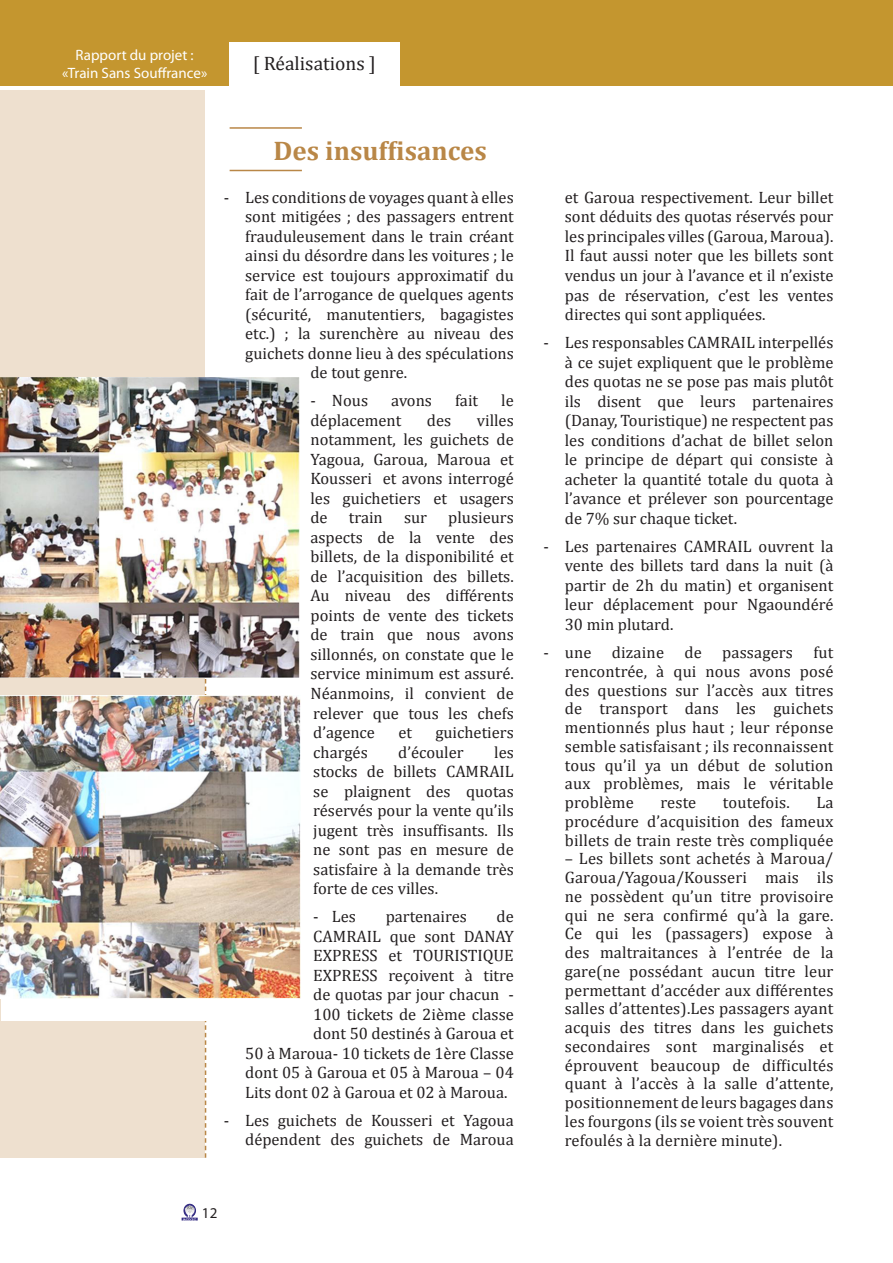
<style>
.page{position:relative;width:893px;height:1263px;background:#fff}
.page>*{position:absolute;margin:0;border:0;box-sizing:border-box;transform-origin:0 0}
.t1{font:700 27px "Cambria";color:#b98747}
.t2{font:19.5px "Cambria";color:#231f20}
.t3{font:16.5px/19.5px "Cambria";color:#231f20;text-align:justify}
.t4{font:15px/18px "Myriad Pro";color:#fff;text-align:center}
.t5{font:15px "Myriad Pro";color:#231f20}
</style>
<div class="page">
<div style="left:0;top:0;width:893px;height:85px;background:#c4962f"></div>
<div style="left:230px;top:43px;width:170px;height:51px;background:#fff"></div>
<svg style="left:183px;top:1204px;width:6px;height:13px"></svg>
<hr style="left:230px;top:127px;width:72px;height:2px;background:#b98747">
<hr style="left:230px;top:170px;width:72px;height:1px;background:#b98747">
<div style="left:0;top:91px;width:204px;height:1067px;background:#eee0cf"></div>
<svg style="left:205px;top:677px;width:1px;height:481px"></svg>
<div style="left:1px;top:724px;width:297px;height:297px;background:#fff"></div>
<img style="left:0;top:377px;width:299px;height:300px">
<img style="left:0;top:696px;width:301px;height:302px">
<p class="t4" style="left:62px;top:45px;width:147px">Rapport du projet : «Train Sans Souffrance»</p>
<p class="t2" style="left:253px;top:52px;width:125px">[ Réalisations ]</p>
<h1 class="t1" style="left:274px;top:134px;width:215px">Des insuffisances</h1>
<p class="t3" style="left:224px;top:187px;width:291px">- Les conditions de voyages quant à elles</p>
<p class="t3" style="left:245px;top:207px;width:270px">sont mitigées ; des passagers entrent</p>
<p class="t3" style="left:245px;top:226px;width:270px">frauduleusement dans le train créant</p>
<p class="t3" style="left:245px;top:246px;width:270px">ainsi du désordre dans les voitures ; le</p>
<p class="t3" style="left:245px;top:265px;width:270px">service est toujours approximatif du</p>
<p class="t3" style="left:245px;top:285px;width:270px">fait de l’arrogance de quelques agents</p>
<p class="t3" style="left:245px;top:304px;width:270px">(sécurité, manutentiers, bagagistes</p>
<p class="t3" style="left:245px;top:324px;width:270px">etc.) ; la surenchère au niveau des</p>
<p class="t3" style="left:245px;top:343px;width:270px">guichets donne lieu à des spéculations</p>
<p class="t3" style="left:310px;top:363px;width:98px">de tout genre.</p>
<p class="t3" style="left:310px;top:391px;width:59px">- Nous</p>
<p class="t3" style="left:391px;top:391px;width:42px">avons</p>
<p class="t3" style="left:455px;top:391px;width:25px">fait</p>
<p class="t3" style="left:501px;top:391px;width:14px">le</p>
<p class="t3" style="left:310px;top:410px;width:92px">déplacement</p>
<p class="t3" style="left:427px;top:410px;width:26px">des</p>
<p class="t3" style="left:310px;top:410px;width:205px;text-indent:166px">villes notamment, les guichets de Yagoua, Garoua, Maroua et Kousseri et avons interrogé les guichetiers et usagers de</p>
<p class="t3" style="left:310px;top:508px;width:205px;text-indent:138px">plusieurs aspects de la vente des billets, de la disponibilité et de l’acquisition des billets.<br>Au niveau des différents points de vente des tickets de train que nous avons sillonnés, on constate que le service minimum est assuré.<br>Néanmoins, il convient de relever que tous les chefs d’agence</p>
<p class="t3" style="left:349px;top:508px;width:35px">train</p>
<p class="t3" style="left:404px;top:508px;width:25px">sur</p>
<p class="t3" style="left:398px;top:722px;width:15px">et</p>
<p class="t3" style="left:435px;top:722px;width:80px">guichetiers</p>
<p class="t3" style="left:313px;top:742px;width:56px">chargés</p>
<p class="t3" style="left:398px;top:742px;width:67px">d’écouler</p>
<p class="t3" style="left:313px;top:742px;width:202px;text-indent:181px">les stocks de billets CAMRAIL se plaignent des quotas réservés pour la vente qu’ils jugent très insuffisants. Ils ne sont pas en mesure de satisfaire à la demande très forte de ces villes.</p>
<p class="t3" style="left:313px;top:906px;width:44px">- Les</p>
<p class="t3" style="left:386px;top:906px;width:83px">partenaires</p>
<p class="t3" style="left:497px;top:906px;width:19px">de</p>
<p class="t3" style="left:313px;top:926px;width:202px">CAMRAIL que sont DANAY</p>
<p class="t3" style="left:313px;top:946px;width:202px">EXPRESS et TOURISTIQUE</p>
<p class="t3" style="left:313px;top:965px;width:202px">EXPRESS reçoivent à titre</p>
<p class="t3" style="left:313px;top:985px;width:202px">de quotas par jour chacun -</p>
<p class="t3" style="left:313px;top:1004px;width:202px">100 tickets de 2ième classe</p>
<p class="t3" style="left:313px;top:1024px;width:202px">dont 50 destinés à Garoua et</p>
<p class="t3" style="left:245px;top:1043px;width:270px">50 à Maroua- 10 tickets de 1ère Classe</p>
<p class="t3" style="left:245px;top:1063px;width:270px">dont 05 à Garoua et 05 à Maroua – 04</p>
<p class="t3" style="left:245px;top:1082px;width:264px">Lits dont 02 à Garoua et 02 à Maroua.</p>
<p class="t3" style="left:224px;top:1110px;width:291px;text-align:right">- Les guichets de Kousseri et Yagoua dépendent des guichets de Maroua</p>
<p class="t5" style="left:202px;top:1204px;width:17px">12</p>
<p class="t3" style="left:565px;top:188px;width:270px">et Garoua respectivement. Leur billet sont déduits des quotas réservés pour les principales villes (Garoua, Maroua).<br>Il faut aussi noter que les billets sont vendus un jour à l’avance et il n’existe pas de réservation, c’est les ventes directes qui sont appliquées.</p>
<p class="t3" style="left:565px;top:333px;width:270px;text-indent:-21px">- Les responsables CAMRAIL interpellés à ce sujet expliquent que le problème des quotas ne se pose pas mais plutôt ils disent que leurs partenaires (Danay, Touristique) ne respectent pas les conditions d’achat de billet selon le principe de départ qui consiste à acheter la quantité totale du quota à l’avance et prélever son pourcentage de 7% sur chaque ticket.</p>
<p class="t3" style="left:565px;top:536px;width:270px;text-indent:-21px">- Les partenaires CAMRAIL ouvrent la vente des billets tard dans la nuit (à partir de 2h du matin) et organisent leur déplacement pour Ngaoundéré 30 min plutard.</p>
<p class="t3" style="left:565px;top:643px;width:270px;line-height:18.8px;text-indent:-21px">- une dizaine de passagers fut rencontrée, à qui nous avons posé des questions sur l’accès aux titres de transport dans les guichets mentionnés plus haut ; leur réponse semble satisfaisant ; ils reconnaissent tous qu’il ya un début de solution aux problèmes, mais le véritable problème</p>
<p class="t3" style="left:660px;top:793px;width:37px">reste</p>
<p class="t3" style="left:723px;top:793px;width:68px">toutefois.</p>
<p class="t3" style="left:565px;top:793px;width:270px;line-height:18.8px;text-indent:252px">La procédure d’acquisition des fameux billets de train reste très compliquée</p>
<p class="t3" style="left:565px;top:849px;width:270px;line-height:18.8px">– Les billets sont achetés à Maroua/ Garoua/Yagoua/Kousseri mais ils ne possèdent qu’un titre provisoire qui ne sera confirmé qu’à la gare.<br>Ce qui les (passagers) expose à des maltraitances à l’entrée de la gare(ne possédant aucun titre leur permettant d’accéder aux différentes salles d’attentes).Les passagers ayant acquis des titres dans les guichets secondaires sont marginalisés et éprouvent beaucoup de difficultés quant à l’accès à la salle d’attente, positionnement de leurs bagages dans les fourgons (ils se voient très souvent refoulés à la dernière minute).</p>
</div>
